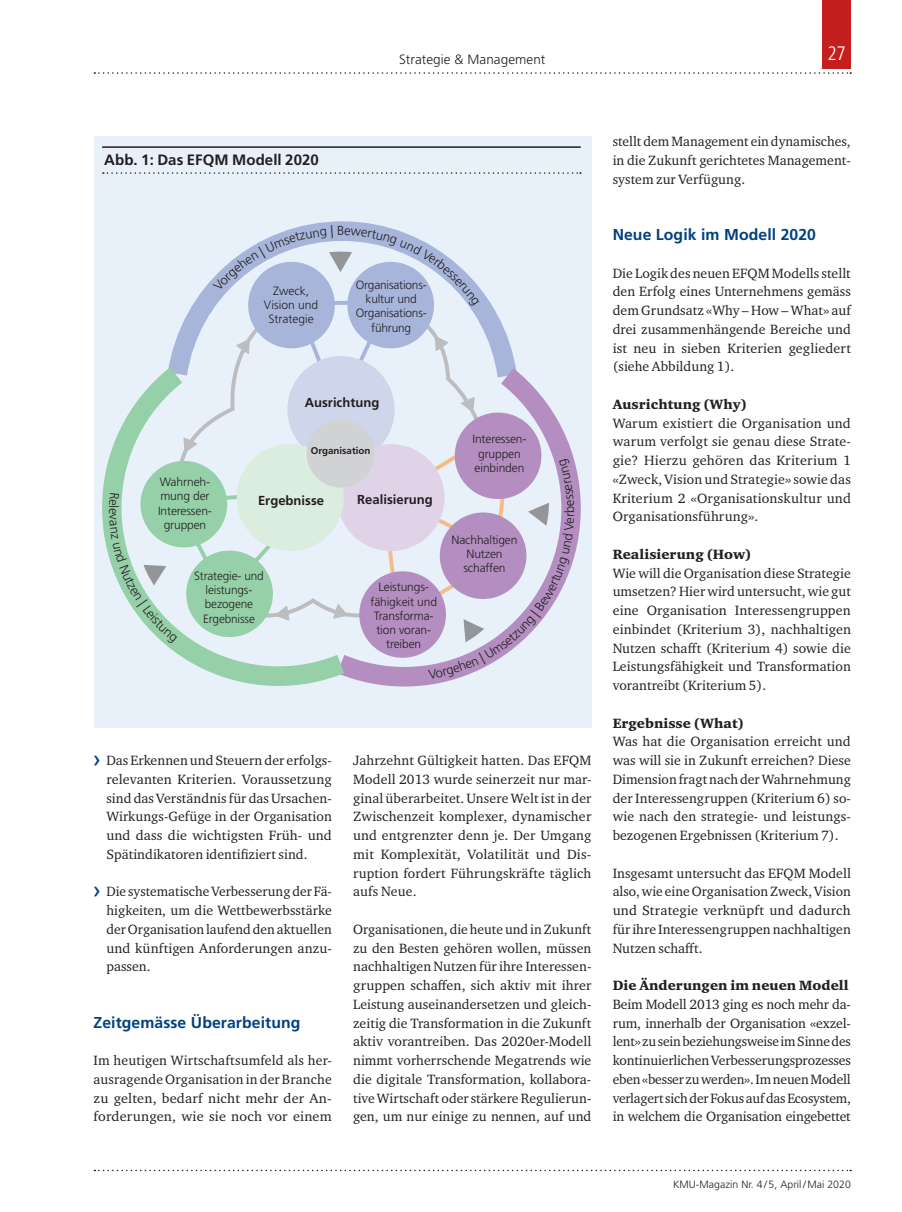
<style>
.page{position:relative;width:902px;height:1212px;background:#fff}
.page>*{position:absolute;margin:0;border:0;box-sizing:border-box;transform-origin:0 0}
.t1{font:300 condensed 19.5px "Frutiger LT Std";color:#fff}
.t2{font:700 15.75px "Frutiger LT Std";letter-spacing:.005em;color:#014081}
.t3{font:700 15px "Frutiger LT Std";letter-spacing:.005em;color:#231f20}
.t4{font:13.8px/18.8px "Charter ITC Std";letter-spacing:.005em;color:#231f20;text-align:justify}
.t5{font:900 13.8px "Charter ITC Std";letter-spacing:.005em;color:#231f20}
.t6{font:300 13.5px "Frutiger LT Std";letter-spacing:.005em;color:#231f20}
.t7{font:700 13.05px "Frutiger LT Std";color:#231f20}
.t8{font:300 12px/14.2px "Frutiger LT Std";letter-spacing:-.01em;color:#231f20;text-align:center}
.t9{font:300 10.5px "Frutiger LT Std";letter-spacing:.005em;color:#231f20}
.t10{font:700 9.75px "Frutiger LT Std";color:#231f20}
.s1{font-family:"Frutiger LT Std";font-size:24px;color:#014081}
</style>
<div class="page">
<svg style="left:94px;top:72px;width:757px;height:2px"></svg>
<div style="left:822px;top:0;width:28px;height:68px;background:#c41e1f"></div>
<svg style="left:94px;top:1170px;width:757px;height:1px"></svg>
<div style="left:94px;top:136px;width:497px;height:592px;background:#e8f0f9"></div>
<hr style="left:102px;top:146px;width:478px;height:2px;background:#231f20">
<svg style="left:103px;top:172px;width:478px;height:2px"></svg>
<svg style="left:173px;top:221px;width:338px;height:127px"></svg>
<svg style="left:366px;top:348px;width:214px;height:338px"></svg>
<svg style="left:102px;top:347px;width:264px;height:339px"></svg>
<svg style="left:177px;top:309px;width:315px;height:318px"></svg>
<svg style="left:189px;top:492px;width:86px;height:76px"></svg>
<svg style="left:183px;top:437px;width:14px;height:16px"></svg>
<svg style="left:275px;top:605px;width:14px;height:16px"></svg>
<svg style="left:333px;top:604px;width:15px;height:15px"></svg>
<div style="left:140px;top:461px;width:87px;height:86px;background:#95d0a8;border-radius:50%"></div>
<div style="left:186px;top:551px;width:87px;height:86px;background:#95d0a8;border-radius:50%"></div>
<div style="left:359px;top:571px;width:87px;height:87px;background:#b48ec1;border-radius:50%"></div>
<div style="left:454px;top:413px;width:87px;height:86px;background:#b48ec1;border-radius:50%"></div>
<div style="left:287px;top:356px;width:107px;height:107px;background:#cfd5eb;border-radius:50%"></div>
<div style="left:337px;top:444px;width:107px;height:107px;background:#e0d3e8;border-radius:50%"></div>
<div style="left:236px;top:444px;width:108px;height:107px;background:#daeddf;border-radius:50%"></div>
<div style="left:306px;top:420px;width:68px;height:67px;background:#d1d2d4;border-radius:50%"></div>
<svg style="left:460px;top:397px;width:15px;height:16px"></svg>
<svg style="left:213px;top:226px;width:266px;height:146px"></svg>
<svg style="left:109px;top:493px;width:68px;height:151px"></svg>
<svg style="left:384px;top:446px;width:190px;height:233px"></svg>
<p class="t6" style="left:399px;top:51px;width:148px">Strategie &amp; Management</p>
<h1 class="t1" style="left:827px;top:42px;width:20px">27</h1>
<p class="t3" style="left:104px;top:151px;width:216px">Abb. 1: Das EFQM Modell 2020</p>
<p class="t8" style="left:264px;top:284px;width:56px">Zweck,<br>Vision und<br>Strategie</p>
<p class="t8" style="left:356px;top:278px;width:72px">Organisations&shy;kultur und<br>Organisations&shy;führung</p>
<p class="t7" style="left:305px;top:394px;width:76px">Ausrichtung</p>
<p class="t10" style="left:311px;top:445px;width:61px">Organisation</p>
<p class="t8" style="left:158px;top:475px;width:55px">Wahrneh&shy;mung der<br>Interessen&shy;gruppen</p>
<p class="t8" style="left:194px;top:569px;width:71px">Strategie- und leistungs&shy;bezogene<br>Ergebnisse</p>
<p class="t8" style="left:370px;top:580px;width:68px">Leistungs&shy;fähigkeit und<br>Transforma&shy;tion voran&shy;treiben</p>
<p class="t7" style="left:258px;top:493px;width:67px">Ergebnisse</p>
<p class="t7" style="left:357px;top:492px;width:77px">Realisierung</p>
<p class="t8" style="left:472px;top:432px;width:55px;text-align:left">Interessen&shy;gruppen einbinden</p>
<p class="t8" style="left:451px;top:533px;width:68px">Nachhaltigen<br>Nutzen schaffen</p>
<p class="t4" style="left:106px;top:751px;width:227px;text-indent:-13px"><span class="s1">›</span> Das Erkennen und Steuern der erfolgs&shy;relevanten Kriterien. Voraussetzung sind das Verständnis für das Ursachen-Wirkungs-Gefüge in der Organisation und dass die wichtigsten Früh- und Spätindikatoren identifiziert sind.</p>
<p class="t4" style="left:106px;top:882px;width:227px;text-indent:-13px"><span class="s1">›</span> Die systematische Verbesserung der Fä&shy;higkeiten, um die Wettbewerbsstärke der Organisation laufend den aktuellen und künftigen Anforderungen anzu&shy;passen.</p>
<p class="t2" style="left:94px;top:1013px;width:208px">Zeitgemässe Überarbeitung</p>
<p class="t4" style="left:94px;top:1051px;width:240px">Im heutigen Wirtschaftsumfeld als her&shy;ausragende Organisation in der Branche zu gelten, bedarf nicht mehr der An&shy;forderungen, wie sie noch vor einem</p>
<p class="t4" style="left:353px;top:751px;width:240px">Jahrzehnt Gültigkeit hatten. Das EFQM Modell 2013 wurde seinerzeit nur mar&shy;ginal überarbeitet. Unsere Welt ist in der Zwischenzeit komplexer, dynamischer und entgrenzter denn je. Der Umgang mit Komplexität, Volatilität und Dis&shy;ruption fordert Führungskräfte täglich aufs Neue.</p>
<p class="t4" style="left:353px;top:919px;width:240px">Organisationen, die heute und in Zukunft zu den Besten gehören wollen, müssen nachhaltigen Nutzen für ihre Interessen&shy;gruppen schaffen, sich aktiv mit ihrer Leistung auseinandersetzen und gleich&shy;zeitig die Transformation in die Zukunft aktiv vorantreiben. Das 2020er-Modell nimmt vorherrschende Megatrends wie die digitale Transformation, kollabora&shy;tive Wirtschaft oder stärkere Regulierun&shy;gen, um nur einige zu nennen, auf und</p>
<p class="t4" style="left:612px;top:132px;width:240px">stellt dem Management ein dynamisches, in die Zukunft gerichtetes Management&shy;system zur Verfügung.</p>
<p class="t2" style="left:612px;top:225px;width:205px">Neue Logik im Modell 2020</p>
<p class="t4" style="left:612px;top:263px;width:240px">Die Logik des neuen EFQM Modells stellt den Erfolg eines Unternehmens gemäss dem Grundsatz «Why – How – What» auf drei zusammenhängende Bereiche und ist neu in sieben Kriterien gegliedert (siehe Abbildung 1).</p>
<p class="t5" style="left:612px;top:396px;width:136px">Ausrichtung (Why)</p>
<p class="t4" style="left:612px;top:413px;width:240px;text-align:left">Warum existiert die Organisation und warum verfolgt sie genau diese Strate-- gie? Hierzu gehören das Kriterium 1 «Zweck, Vision und Strategie» sowie das Kriterium 2 «Organisationskultur und Organisationsführung».</p>
<p class="t5" style="left:612px;top:546px;width:140px">Realisierung (How)</p>
<p class="t4" style="left:612px;top:563px;width:240px">Wie will die Organisation diese Strategie umsetzen? Hier wird untersucht, wie gut eine Organisation Interessengruppen einbindet (Kriterium 3), nachhaltigen Nutzen schafft (Kriterium 4) sowie die Leistungsfähigkeit und Transformation vorantreibt (Kriterium 5).</p>
<p class="t5" style="left:612px;top:714px;width:133px">Ergebnisse (What)</p>
<p class="t4" style="left:612px;top:732px;width:240px">Was hat die Organisation erreicht und was will sie in Zukunft erreichen? Diese Dimension fragt nach der Wahrnehmung der Interessengruppen (Kriterium 6) so&shy;wie nach den strategie- und leistungs&shy;bezogenen Ergebnissen (Kriterium 7).</p>
<p class="t4" style="left:612px;top:863px;width:240px">Insgesamt untersucht das EFQM Modell also, wie eine Organisation Zweck, Vision und Strategie verknüpft und dadurch für ihre Interessengruppen nachhaltigen Nutzen schafft.</p>
<p class="t5" style="left:612px;top:977px;width:237px">Die Änderungen im neuen Modell</p>
<p class="t4" style="left:612px;top:994px;width:240px">Beim Modell 2013 ging es noch mehr da&shy;rum, innerhalb der Organisation «exzel&shy;lent» zu sein beziehungsweise im Sinne des kontinuierlichen Verbesserungsprozesses eben «besser zu werden». Im neuen Modell verlagert sich der Fokus auf das Ecosystem, in welchem die Organisation eingebettet</p>
<p class="t9" style="left:673px;top:1178px;width:179px">KMU-Magazin Nr. 4/5, April/Mai 2020</p>
</div>
